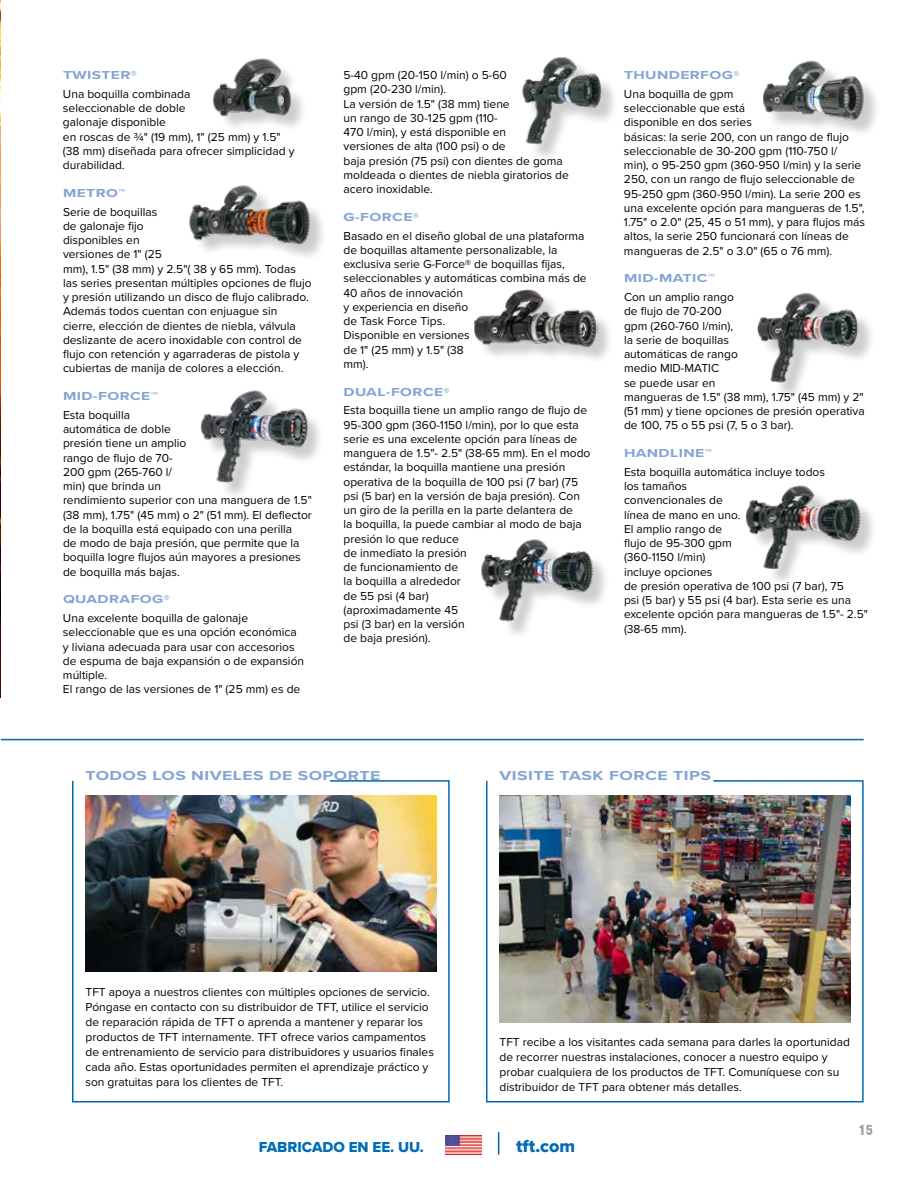
<style>
.page{position:relative;width:918px;height:1188px;background:#fff}
.page>*{position:absolute;margin:0;border:0;box-sizing:border-box;transform-origin:0 0}
.t1{font:18px "Proxima Nova Extrabld";color:#006bb6}
.t2{font:15px "Proxima Nova Extrabld";color:#006bb6}
.t3{font:700 13.5px "Proxima Nova";letter-spacing:.025em;color:#84a4d4;scale:1.3 1}
.t4{font:900 condensed 13.5px "Swiss 721 BT";color:#9d9fa2}
.t5{font:12px/14.2px "Proxima Nova";color:#000}
.t6{font:700 12px "Proxima Nova";letter-spacing:.025em;color:#84a4d4;scale:1.3 1}
</style>
<div class="page">
<img style="left:445px;top:1136px;width:36px;height:19px">
<svg style="left:498px;top:1132px;width:1px;height:23px"></svg>
<img style="left:0;top:0;width:1px;height:698px">
<img style="left:72px;top:780px;width:378px;height:323px">
<img style="left:486px;top:780px;width:378px;height:323px">
<hr style="left:1px;top:739px;width:863px;height:1px;background:#0067b1">
<div style="left:216px;top:62px;width:92px;height:71px;background:#000;opacity:.2"></div>
<img style="left:213px;top:58px;width:80px;height:60px">
<div style="left:204px;top:394px;width:121px;height:106px;background:#000;opacity:.2"></div>
<img style="left:200px;top:390px;width:115px;height:93px">
<div style="left:526px;top:60px;width:93px;height:102px;background:#000;opacity:.2"></div>
<img style="left:522px;top:57px;width:81px;height:89px">
<div style="left:485px;top:543px;width:125px;height:96px;background:#000;opacity:.2"></div>
<img style="left:481px;top:539px;width:117px;height:87px">
<div style="left:477px;top:292px;width:138px;height:73px;background:#000;opacity:.2"></div>
<img style="left:473px;top:289px;width:125px;height:60px">
<div style="left:193px;top:189px;width:134px;height:72px;background:#000;opacity:.2"></div>
<img style="left:189px;top:185px;width:123px;height:60px">
<div style="left:766px;top:64px;width:115px;height:74px;background:#000;opacity:.2"></div>
<img style="left:763px;top:60px;width:105px;height:78px">
<div style="left:761px;top:296px;width:115px;height:104px;background:#000;opacity:.2"></div>
<img style="left:757px;top:293px;width:115px;height:93px">
<div style="left:749px;top:489px;width:129px;height:97px;background:#000;opacity:.2"></div>
<img style="left:745px;top:485px;width:116px;height:84px">
<p class="t6" style="left:63px;top:66px;width:58px">TWISTER®</p>
<p class="t5" style="left:63px;top:86px;width:233px">Una boquilla combinada<br>seleccionable de doble<br>galonaje disponible<br>en roscas de ¾" (19 mm), 1" (25 mm) y 1.5" (38 mm) diseñada para ofrecer simplicidad y durabilidad.</p>
<p class="t6" style="left:63px;top:184px;width:49px">METRO™</p>
<p class="t5" style="left:63px;top:204px;width:250px">Serie de boquillas<br>de galonaje fijo<br>disponibles en<br>versiones de 1" (25<br>mm), 1.5" (38 mm) y 2.5"( 38 y 65 mm). Todas las series presentan múltiples opciones de flujo y presión utilizando un disco de flujo calibrado.<br>Además todos cuentan con enjuague sin cierre, elección de dientes de niebla, válvula deslizante de acero inoxidable con control de flujo con retención y agarraderas de pistola y cubiertas de manija de colores a elección.</p>
<p class="t6" style="left:63px;top:387px;width:74px">MID-FORCE™</p>
<p class="t5" style="left:63px;top:407px;width:250px">Esta boquilla<br>automática de doble<br>presión tiene un amplio<br>rango de flujo de 70-<br>200 gpm (265-760 l/<br>min) que brinda un<br>rendimiento superior con una manguera de 1.5" (38 mm), 1.75" (45 mm) o 2" (51 mm). El deflector de la boquilla está equipado con una perilla<br>de modo de baja presión, que permite que la boquilla logre flujos aún mayores a presiones de boquilla más bajas.</p>
<p class="t6" style="left:63px;top:590px;width:84px">QUADRAFOG®</p>
<p class="t5" style="left:63px;top:610px;width:243px">Una excelente boquilla de galonaje seleccionable que es una opción económica y liviana adecuada para usar con accesorios de espuma de baja expansión o de expansión múltiple.<br>El rango de las versiones de 1" (25 mm) es de</p>
<p class="t5" style="left:343px;top:67px;width:227px">5-40 gpm (20-150 l/min) o 5-60<br>gpm (20-230 l/min).<br>La versión de 1.5" (38 mm) tiene<br>un rango de 30-125 gpm (110-<br>470 l/min), y está disponible en<br>versiones de alta (100 psi) o de<br>baja presión (75 psi) con dientes de goma moldeada o dientes de niebla giratorios de acero inoxidable.</p>
<p class="t6" style="left:344px;top:208px;width:59px">G-FORCE®</p>
<p class="t5" style="left:344px;top:228px;width:245px">Basado en el diseño global de una plataforma de boquillas altamente personalizable, la exclusiva serie G-Force® de boquillas fijas, seleccionables y automáticas combina más de<br>40 años de innovación<br>y experiencia en diseño<br>de Task Force Tips.<br>Disponible en versiones<br>de 1" (25 mm) y 1.5" (38<br>mm).</p>
<p class="t6" style="left:344px;top:383px;width:83px">DUAL-FORCE®</p>
<p class="t5" style="left:343px;top:403px;width:248px">Esta boquilla tiene un amplio rango de flujo de 95-300 gpm (360-1150 l/min), por lo que esta serie es una excelente opción para líneas de manguera de 1.5"- 2.5" (38-65 mm). En el modo estándar, la boquilla mantiene una presión operativa de la boquilla de 100 psi (7 bar) (75 psi (5 bar) en la versión de baja presión). Con un giro de la perilla en la parte delantera de<br>la boquilla, la puede cambiar al modo de baja presión lo que reduce<br>de inmediato la presión<br>de funcionamiento de<br>la boquilla a alrededor<br>de 55 psi (4 bar)<br>(aproximadamente 45<br>psi (3 bar) en la versión<br>de baja presión).</p>
<p class="t6" style="left:624px;top:66px;width:90px">THUNDERFOG®</p>
<p class="t5" style="left:624px;top:86px;width:243px">Una boquilla de gpm<br>seleccionable que está<br>disponible en dos series<br>básicas: la serie 200, con un rango de flujo seleccionable de 30-200 gpm (110-750 l/<br>min), o 95-250 gpm (360-950 l/min) y la serie 250, con un rango de flujo seleccionable de 95-250 gpm (360-950 l/min). La serie 200 es una excelente opción para mangueras de 1.5", 1.75" o 2.0" (25, 45 o 51 mm), y para flujos más altos, la serie 250 funcionará con líneas de mangueras de 2.5" o 3.0" (65 o 76 mm).</p>
<p class="t6" style="left:624px;top:269px;width:72px">MID-MATIC™</p>
<p class="t5" style="left:624px;top:289px;width:242px">Con un amplio rango<br>de flujo de 70-200<br>gpm (260-760 l/min),<br>la serie de boquillas<br>automáticas de rango<br>medio MID-MATIC<br>se puede usar en<br>mangueras de 1.5" (38 mm), 1.75" (45 mm) y 2" (51 mm) y tiene opciones de presión operativa de 100, 75 o 55 psi (7, 5 o 3 bar).</p>
<p class="t6" style="left:624px;top:444px;width:69px">HANDLINE™</p>
<p class="t5" style="left:624px;top:464px;width:245px">Esta boquilla automática incluye todos<br>los tamaños<br>convencionales de<br>línea de mano en uno.<br>El amplio rango de<br>flujo de 95-300 gpm<br>(360-1150 l/min)<br>incluye opciones<br>de presión operativa de 100 psi (7 bar), 75<br>psi (5 bar) y 55 psi (4 bar). Esta serie es una excelente opción para mangueras de 1.5"- 2.5" (38-65 mm).</p>
<p class="t3" style="left:86px;top:766px;width:228px">TODOS LOS NIVELES DE SOPORTE</p>
<p class="t3" style="left:500px;top:766px;width:164px">VISITE TASK FORCE TIPS</p>
<p class="t5" style="left:86px;top:984px;width:350px;line-height:15px">TFT apoya a nuestros clientes con múltiples opciones de servicio.<br>Póngase en contacto con su distribuidor de TFT, utilice el servicio de reparación rápida de TFT o aprenda a mantener y reparar los productos de TFT internamente. TFT ofrece varios campamentos de entrenamiento de servicio para distribuidores y usuarios finales cada año. Estas oportunidades permiten el aprendizaje práctico y son gratuitas para los clientes de TFT.</p>
<p class="t5" style="left:500px;top:1034px;width:352px;line-height:15px">TFT recibe a los visitantes cada semana para darles la oportunidad de recorrer nuestras instalaciones, conocer a nuestro equipo y probar cualquiera de los productos de TFT. Comuníquese con su distribuidor de TFT para obtener más detalles.</p>
<p class="t2" style="left:259px;top:1136px;width:167px">FABRICADO EN EE. UU.</p>
<h1 class="t1" style="left:516px;top:1133px;width:61px">tft.com</h1>
<p class="t4" style="left:859px;top:1122px;width:16px">15</p>
</div>
